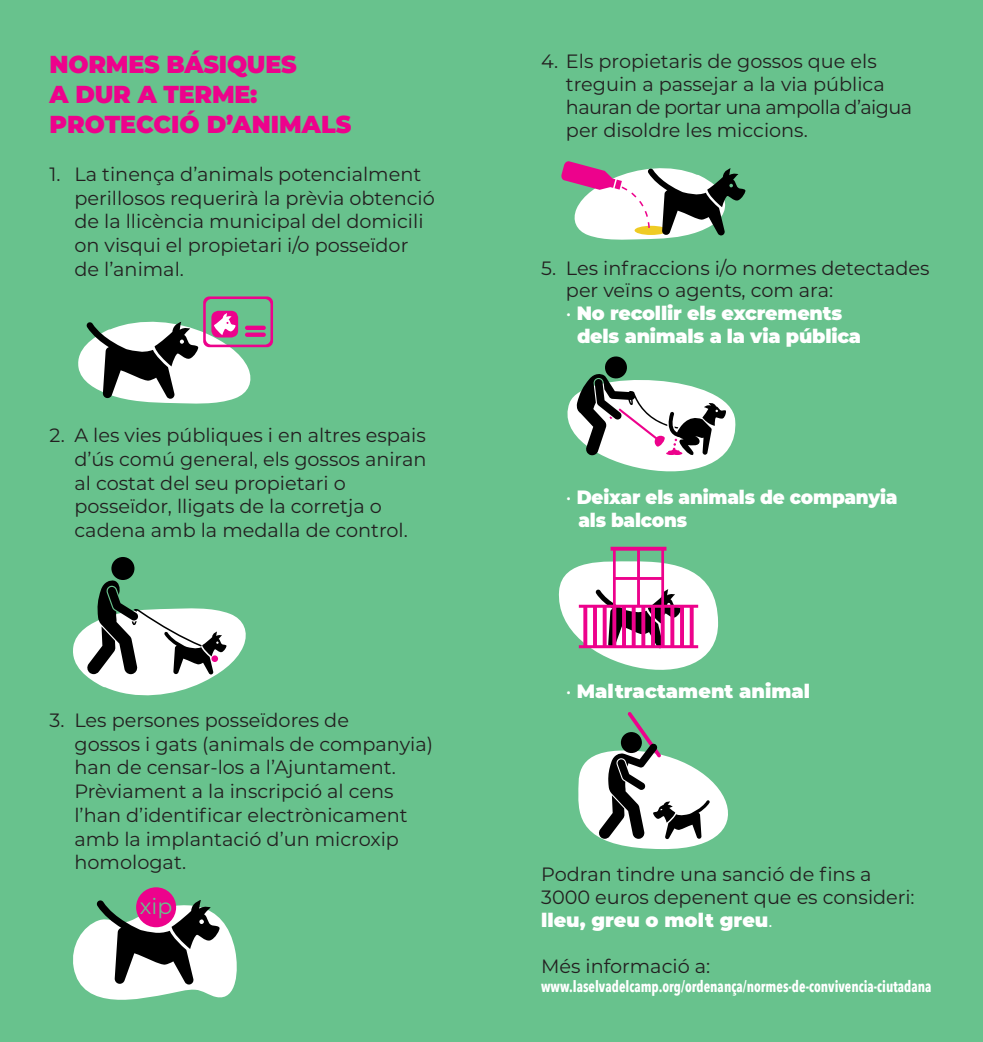
<style>
.page{position:relative;width:983px;height:1042px;background:#fff}
.page>*{position:absolute;margin:0;border:0;box-sizing:border-box;transform-origin:0 0}
.t1{font:900 24.5px "Montserrat";letter-spacing:-.01em;color:#ed028c}
.t2{font:21.88px "Montserrat";color:#68c28d}
.t3{font:19.25px/22.9px "Montserrat";color:#231f20}
.t4{font:900 19.25px "Montserrat";letter-spacing:-.01em;color:#fff}
.t5{font:900 19.25px "Montserrat";letter-spacing:-.01em;color:#fff;scale:.95 1}
.t6{font:19.25px "Montserrat";letter-spacing:-.03em;color:#231f20}
.t7{font:700 15.75px "Avenir Next Condensed";color:#fff;scale:.87 1}
.s1{font-weight:400}
.s2{font-weight:900;color:#fff}
.s3{color:#fff}
</style>
<div class="page">
<div style="left:0;top:0;width:982px;height:1042px;background:#68c28d"></div>
<svg style="left:78px;top:296px;width:195px;height:108px"></svg>
<div style="left:111px;top:557px;width:23px;height:23px;background:#000;border-radius:50%"></div>
<svg style="left:73px;top:580px;width:173px;height:116px"></svg>
<div style="left:211px;top:655px;width:7px;height:7px;background:#ed028c;border-radius:50%"></div>
<svg style="left:73px;top:898px;width:164px;height:102px"></svg>
<div style="left:136px;top:887px;width:40px;height:40px;background:#ed028c;border-radius:50%"></div>
<svg style="left:567px;top:356px;width:169px;height:116px"></svg>
<svg style="left:558px;top:547px;width:161px;height:123px"></svg>
<svg style="left:578px;top:712px;width:150px;height:137px"></svg>
<svg style="left:561px;top:161px;width:185px;height:79px"></svg>
<p class="t1" style="left:50px;top:46px;width:248px">NORMES BÁSIQUES</p>
<p class="t1" style="left:50px;top:76px;width:209px">A DUR A TERME:</p>
<p class="t1" style="left:50px;top:106px;width:303px">PROTECCIÓ D’ANIMALS</p>
<p class="t3" style="left:50px;top:162px;width:373px">1. La tinença d’animals potencialment</p>
<p class="t3" style="left:74px;top:186px;width:362px">perillosos requerirà la prèvia obtenció</p>
<p class="t3" style="left:74px;top:209px;width:350px">de la llicència municipal del domicili</p>
<p class="t3" style="left:74px;top:233px;width:335px">on visqui el propietari i/o posseïdor</p>
<p class="t3" style="left:74px;top:257px;width:111px">de l’animal.</p>
<p class="t3" style="left:50px;top:423px;width:377px">2. A les vies públiques i en altres espais</p>
<p class="t3" style="left:74px;top:447px;width:353px">d’ús comú general, els gossos aniran</p>
<p class="t3" style="left:74px;top:470px;width:273px">al costat del seu propietari o</p>
<p class="t3" style="left:74px;top:494px;width:309px">posseïdor, lligats de la corretja o</p>
<p class="t3" style="left:74px;top:518px;width:335px">cadena amb la medalla de control.</p>
<p class="t3" style="left:50px;top:708px;width:301px">3. Les persones posseïdores de</p>
<p class="t3" style="left:74px;top:732px;width:360px">gossos i gats (animals de companyia)</p>
<p class="t3" style="left:74px;top:755px;width:323px">han de censar-los a l’Ajuntament.</p>
<p class="t3" style="left:74px;top:779px;width:320px">Prèviament a la inscripció al cens</p>
<p class="t3" style="left:74px;top:803px;width:335px">l’han d’identificar electrònicament</p>
<p class="t3" style="left:74px;top:826px;width:326px">amb la implantació d’un microxip</p>
<p class="t3" style="left:74px;top:850px;width:113px">homologat.</p>
<p class="t2" style="left:140px;top:891px;width:34px">xip</p>
<p class="t3" style="left:541px;top:49px;width:337px">4. Els propietaris de gossos que els</p>
<p class="t3" style="left:566px;top:72px;width:320px">treguin a passejar a la via pública</p>
<p class="t6" style="left:566px;top:94px;width:347px">hauran de portar una ampolla d’aigua</p>
<p class="t3" style="left:566px;top:118px;width:243px">per disoldre les miccions.</p>
<p class="t3" style="left:541px;top:256px;width:390px">5. Les infraccions i/o normes detectades</p>
<p class="t3" style="left:566px;top:278px;width:269px">per veïns o agents, com ara:</p>
<p class="t4" style="left:566px;top:299px;width:277px"><span class="s1">•</span> No recollir els excrements</p>
<p class="t4" style="left:577px;top:322px;width:285px">dels animals a la via pública</p>
<p class="t5" style="left:566px;top:482px;width:350px"><span class="s1">•</span> Deixar els animals de companyia</p>
<p class="t5" style="left:578px;top:505px;width:116px">als balcons</p>
<p class="t4" style="left:566px;top:676px;width:245px"><span class="s1">•</span> Maltractament animal</p>
<p class="t3" style="left:541px;top:862px;width:332px">Podran tindre una sanció de fins a</p>
<p class="t3" style="left:541px;top:885px;width:375px">3000 euros depenent que es consideri: <span class="s2">lleu, greu o molt greu</span><span class="s3">.</span></p>
<p class="t3" style="left:541px;top:954px;width:171px">Més informació a:</p>
<p class="t7" style="left:541px;top:977px;width:450px">www.laselvadelcamp.org/ordenança/normes-de-convivencia-ciutadana</p>
</div>
